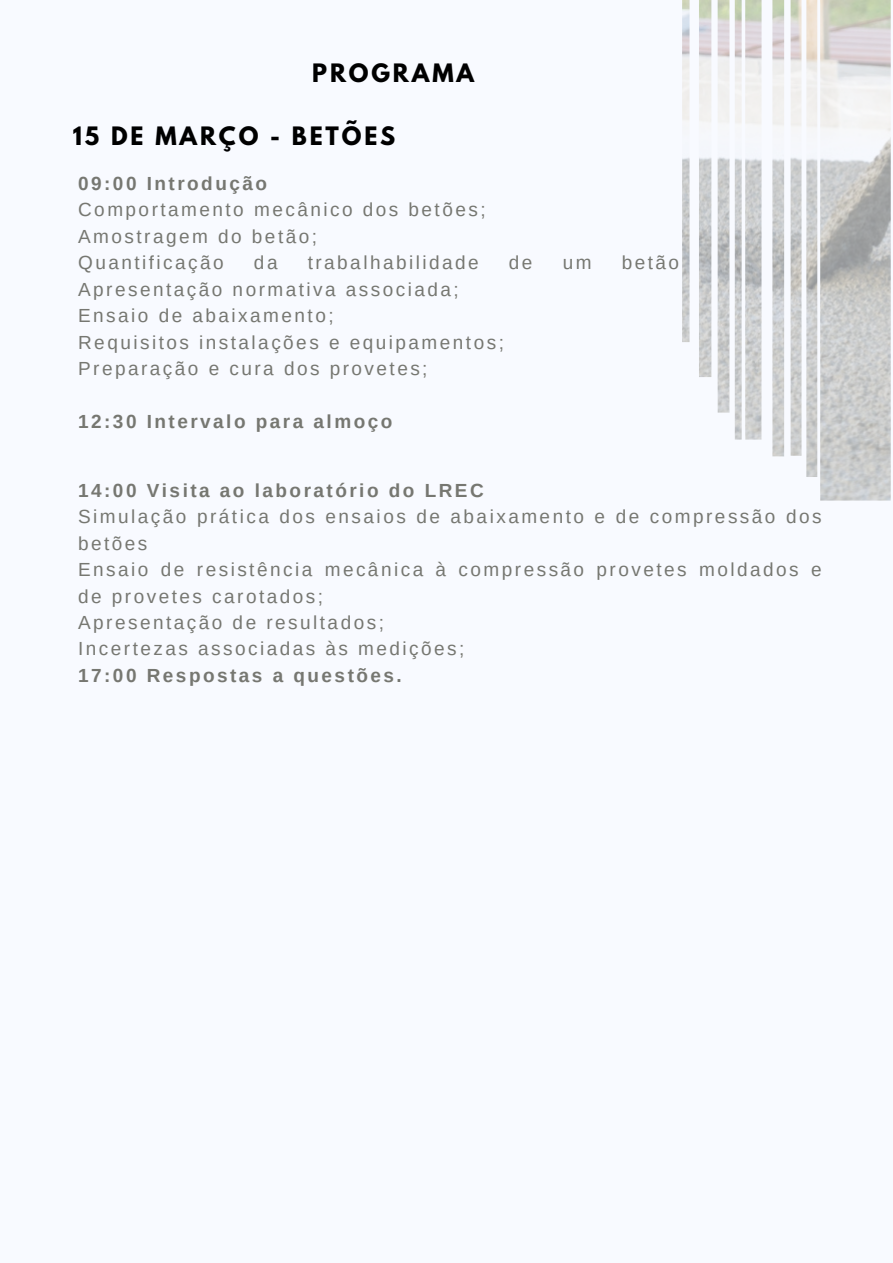
<style>
.page{position:relative;width:893px;height:1263px;background:#f8faff}
.page>*{position:absolute;margin:0;border:0;box-sizing:border-box;transform-origin:0 0}
.t1{font:700 22.5px "League Spartan";letter-spacing:.125em;color:#000}
.t2{font:18.98px/26.4px "Arimo";letter-spacing:.13em;color:#767771}
.t3{font:700 18.98px "Arimo";letter-spacing:.13em;color:#767771}
</style>
<div class="page">
<img style="left:682px;top:0;width:209px;height:500px">
<p class="t1" style="left:312px;top:62px;width:163px">PROGRAMA</p>
<p class="t1" style="left:73px;top:125px;width:324px">15 DE MARÇO - BETÕES</p>
<h1 class="t3" style="left:78px;top:173px;width:190px">09:00 Introdução</h1>
<h1 class="t2" style="left:78px;top:197px;width:409px">Comportamento mecânico dos betões;</h1>
<p class="t2" style="left:78px;top:223px;width:240px">Amostragem do betão;</p>
<p class="t2" style="left:78px;top:249px;width:147px">Quantificação</p>
<p class="t2" style="left:254px;top:249px;width:25px">da</p>
<p class="t2" style="left:308px;top:249px;width:172px">trabalhabilidade</p>
<p class="t2" style="left:509px;top:249px;width:25px">de</p>
<p class="t2" style="left:563px;top:249px;width:30px">um</p>
<p class="t2" style="left:621px;top:249px;width:59px">betão</p>
<p class="t2" style="left:78px;top:276px;width:382px">Apresentação normativa associada;</p>
<p class="t2" style="left:78px;top:302px;width:257px">Ensaio de abaixamento;</p>
<p class="t2" style="left:78px;top:329px;width:427px">Requisitos instalações e equipamentos;</p>
<p class="t2" style="left:78px;top:355px;width:351px">Preparação e cura dos provetes;</p>
<p class="t3" style="left:78px;top:411px;width:316px">12:30 Intervalo para almoço</p>
<h2 class="t3" style="left:78px;top:480px;width:407px">14:00 Visita ao laboratório do LREC</h2>
<p class="t2" style="left:78px;top:503px;width:745px">Simulação prática dos ensaios de abaixamento e de compressão dos betões</p>
<p class="t2" style="left:78px;top:556px;width:745px">Ensaio de resistência mecânica à compressão provetes moldados e de provetes carotados;</p>
<p class="t2" style="left:78px;top:609px;width:307px">Apresentação de resultados;</p>
<p class="t2" style="left:78px;top:636px;width:388px">Incertezas associadas às medições;</p>
<p class="t3" style="left:78px;top:665px;width:325px">17:00 Respostas a questões.</p>
</div>
